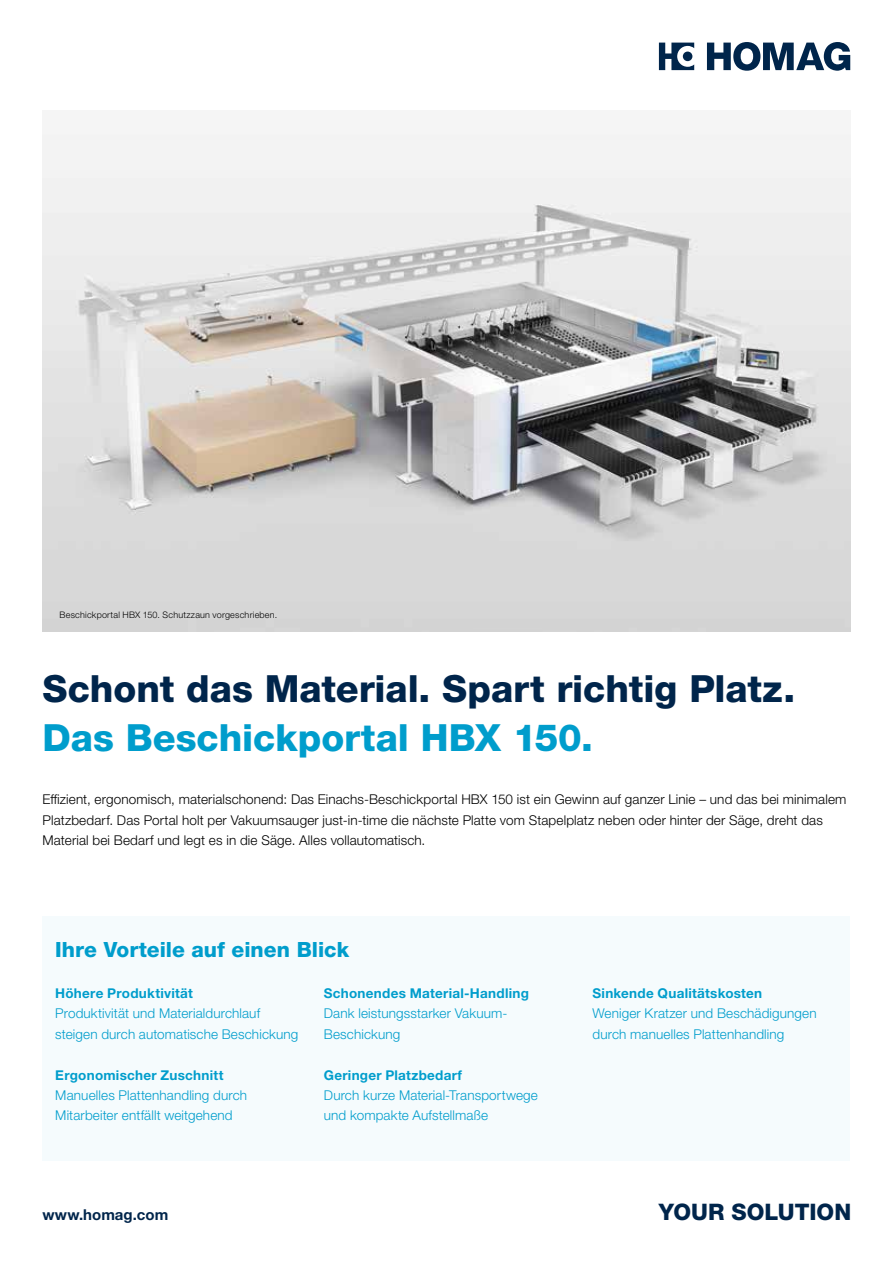
<style>
.page{position:relative;width:893px;height:1263px;background:#fff}
.page>*{position:absolute;margin:0;border:0;box-sizing:border-box;transform-origin:0 0}
.t1{font:800 37.5px "Helvetica Neue LTW1 G";color:#00254b}
.t2{font:800 37.5px "Helvetica Neue LTW1 G";color:#009dcc}
.t3{font:800 22.8px "Helvetica Neue LTW1 G";color:#00254b}
.t4{font:800 21px "Helvetica Neue LTW1 G";color:#009dcc}
.t5{font:700 15px "Helvetica Neue LTW1 G";color:#00254b}
.t6{font:300 13.5px/20.4px "Helvetica Neue LTW1 G";letter-spacing:.01em;color:#000}
.t7{font:300 13.5px/20.4px "Helvetica Neue LTW1 G";letter-spacing:.01em;color:#009dcc}
.t8{font:700 13.5px "Helvetica Neue LTW1 G";letter-spacing:.02em;color:#009dcc}
.t9{font:300 9px "Helvetica Neue LTW1 G";letter-spacing:.025em;color:#000}
</style>
<div class="page">
<div style="left:43px;top:916px;width:807px;height:245px;background:#f5fbfd"></div>
<img style="left:43px;top:134px;width:807px;height:497px">
<svg style="left:707px;top:42px;width:143px;height:29px"></svg>
<svg style="left:659px;top:43px;width:35px;height:27px"></svg>
<p class="t9" style="left:60px;top:609px;width:219px">Beschickportal HBX 150. Schutzzaun vorgeschrieben.</p>
<h1 class="t1" style="left:43px;top:667px;width:754px">Schont das Material. Spart richtig Platz.</h1>
<h1 class="t2" style="left:43px;top:715px;width:552px">Das Beschickportal HBX 150.</h1>
<p class="t6" style="left:43px;top:789px;width:805px">Effizient, ergonomisch, materialschonend: Das Einachs-Beschickportal HBX 150 ist ein Gewinn auf ganzer Linie – und das bei minimalem<br>Platzbedarf. Das Portal holt per Vakuumsauger just-in-time die nächste Platte vom Stapelplatz neben oder hinter der Säge, dreht das<br>Material bei Bedarf und legt es in die Säge. Alles vollautomatisch.</p>
<h3 class="t4" style="left:55px;top:937px;width:295px">Ihre Vorteile auf einen Blick</h3>
<p class="t8" style="left:55px;top:985px;width:139px">Höhere Produktivität</p>
<p class="t7" style="left:55px;top:1003px;width:245px">Produktivität und Materialdurchlauf steigen durch automatische Beschickung</p>
<p class="t8" style="left:55px;top:1066px;width:170px">Ergonomischer Zuschnitt</p>
<p class="t7" style="left:55px;top:1085px;width:193px">Manuelles Plattenhandling durch<br>Mitarbeiter entfällt weitgehend</p>
<p class="t8" style="left:324px;top:985px;width:207px">Schonendes Material-Handling</p>
<p class="t7" style="left:324px;top:1003px;width:185px">Dank leistungsstarker Vakuum-<br>Beschickung</p>
<p class="t8" style="left:324px;top:1066px;width:140px">Geringer Platzbedarf</p>
<p class="t7" style="left:324px;top:1085px;width:216px">Durch kurze Material-Transportwege und kompakte Aufstellmaße</p>
<p class="t8" style="left:592px;top:985px;width:171px">Sinkende Qualitätskosten</p>
<p class="t7" style="left:592px;top:1003px;width:226px">Weniger Kratzer und Beschädigungen durch manuelles Plattenhandling</p>
<p class="t5" style="left:43px;top:1206px;width:127px">www.homag.com</p>
<h2 class="t3" style="left:659px;top:1199px;width:194px">YOUR SOLUTION</h2>
</div>
